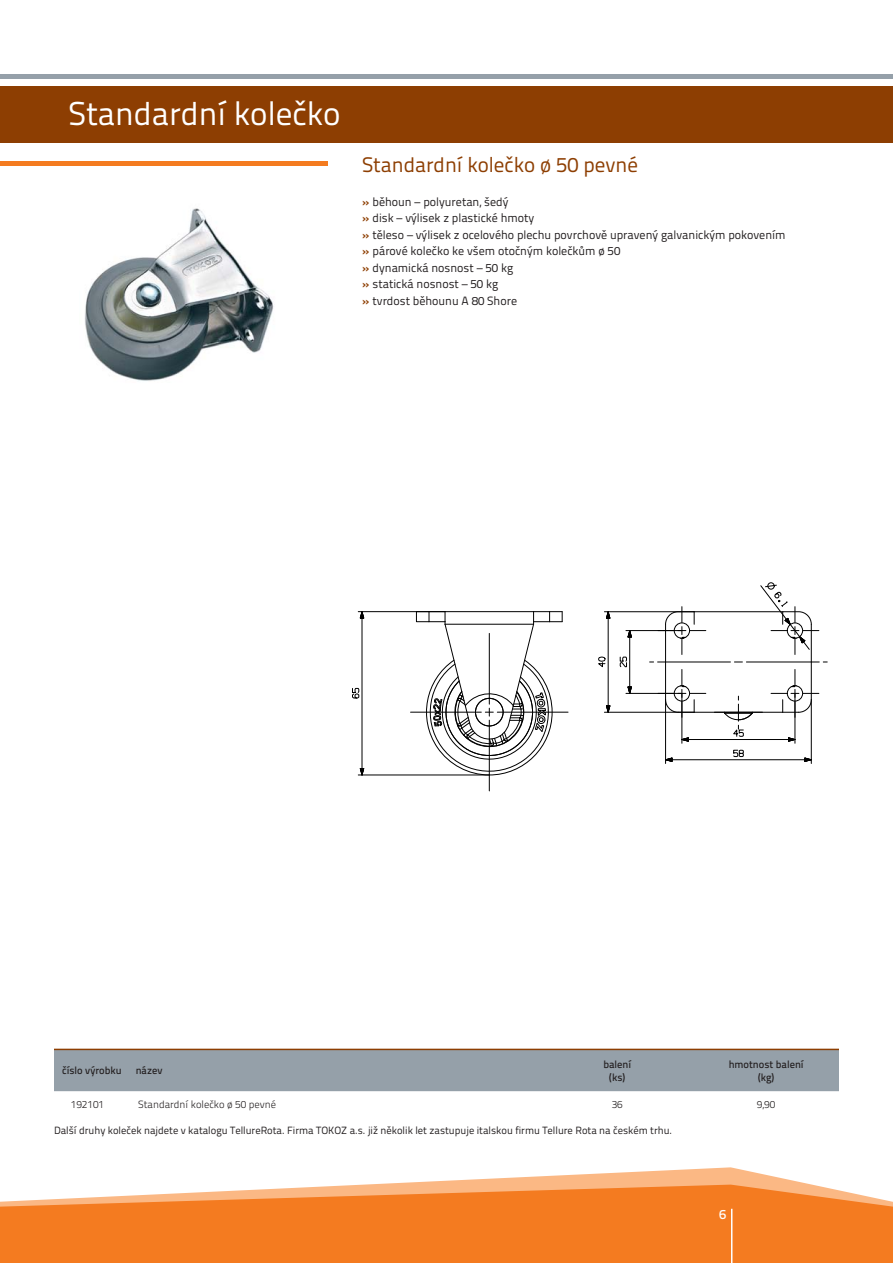
<style>
.page{position:relative;width:893px;height:1263px;background:#fff}
.page>*{position:absolute;margin:0;border:0;box-sizing:border-box;transform-origin:0 0}
.t1{font:33px "Titillium Text 22 L";color:#fff}
.t2{font:21px "Titillium Text 22 L";color:#8d3e02}
.t3{font:500 13.5px "Titillium Text 22 L";color:#fff}
.t4{font:12px/16.5px "Titillium Text 22 L";color:#231f20}
.t5{font:10.5px "Titillium Text 22 L";color:#231f20}
.t6{font:500 10.5px/12.6px "Titillium Text 22 L";color:#231f20;text-align:center}
.t7{font:300 10.5px "Titillium Text 22 L";color:#231f20}
.s1{font-weight:700;color:#8d3e02}
</style>
<div class="page">
<svg style="left:379px;top:1167px;width:430px;height:17px"></svg>
<svg style="left:0;top:1184px;width:893px;height:79px;background:#f58835"></svg>
<div style="left:0;top:86px;width:893px;height:56px;background:#8d3e02"></div>
<hr style="left:0;top:74px;width:893px;height:4px;background:#95a0a9">
<hr style="left:0;top:162px;width:327px;height:4px;background:#f47b20">
<hr style="left:694px;top:712px;width:89px;height:1px;background:#000">
<hr style="left:665px;top:624px;width:1px;height:76px;background:#000">
<hr style="left:811px;top:624px;width:1px;height:76px;background:#000">
<hr style="left:694px;top:611px;width:89px;height:1px;background:#000">
<svg style="left:811px;top:662px;width:16px;height:1px"></svg>
<svg style="left:650px;top:662px;width:15px;height:1px"></svg>
<hr style="left:746px;top:662px;width:65px;height:1px;background:#000">
<hr style="left:666px;top:662px;width:64px;height:1px;background:#000">
<div style="left:768px;top:582px;width:6px;height:7px;border:1px solid #000;border-radius:50%"></div>
<svg style="left:360px;top:612px;width:4px;height:7px"></svg>
<svg style="left:360px;top:768px;width:4px;height:7px"></svg>
<svg style="left:352px;top:688px;width:7px;height:11px"></svg>
<hr style="left:362px;top:612px;width:1px;height:163px;background:#000">
<hr style="left:358px;top:611px;width:87px;height:1px;background:#000">
<hr style="left:358px;top:775px;width:131px;height:1px;background:#000">
<svg style="left:666px;top:757px;width:7px;height:5px"></svg>
<svg style="left:804px;top:757px;width:7px;height:5px"></svg>
<svg style="left:733px;top:750px;width:11px;height:7px"></svg>
<hr style="left:666px;top:759px;width:145px;height:1px;background:#000">
<hr style="left:665px;top:700px;width:1px;height:63px;background:#000">
<hr style="left:811px;top:700px;width:1px;height:63px;background:#000">
<svg style="left:606px;top:705px;width:5px;height:7px"></svg>
<svg style="left:606px;top:612px;width:5px;height:7px"></svg>
<svg style="left:598px;top:657px;width:8px;height:11px"></svg>
<hr style="left:608px;top:612px;width:1px;height:100px;background:#000">
<hr style="left:604px;top:712px;width:90px;height:1px;background:#000">
<hr style="left:604px;top:611px;width:90px;height:1px;background:#000">
<svg style="left:627px;top:686px;width:5px;height:7px"></svg>
<svg style="left:627px;top:631px;width:5px;height:7px"></svg>
<svg style="left:620px;top:657px;width:7px;height:10px"></svg>
<hr style="left:629px;top:631px;width:1px;height:62px;background:#000">
<hr style="left:626px;top:693px;width:56px;height:1px;background:#000">
<hr style="left:626px;top:630px;width:56px;height:1px;background:#000">
<svg style="left:788px;top:737px;width:7px;height:5px"></svg>
<svg style="left:681px;top:737px;width:8px;height:5px"></svg>
<hr style="left:682px;top:739px;width:113px;height:1px;background:#000">
<hr style="left:795px;top:693px;width:1px;height:50px;background:#000">
<hr style="left:682px;top:693px;width:1px;height:50px;background:#000">
<svg style="left:713px;top:696px;width:50px;height:41px"></svg>
<svg style="left:760px;top:585px;width:59px;height:69px"></svg>
<svg style="left:771px;top:669px;width:48px;height:48px"></svg>
<svg style="left:658px;top:607px;width:48px;height:47px"></svg>
<svg style="left:658px;top:669px;width:48px;height:48px"></svg>
<hr style="left:497px;top:712px;width:71px;height:1px;background:#000">
<hr style="left:411px;top:712px;width:70px;height:1px;background:#000">
<hr style="left:489px;top:720px;width:1px;height:71px;background:#000">
<svg style="left:416px;top:611px;width:147px;height:168px"></svg>
<img style="left:85px;top:208px;width:189px;height:173px">
<div style="left:54px;top:1050px;width:785px;height:41px;background:#95a0a9"></div>
<hr style="left:54px;top:1049px;width:785px;height:1px;background:#8d3e02">
<hr style="left:731px;top:1209px;width:1px;height:54px;background:#fff">
<h1 class="t1" style="left:68px;top:102px;width:274px">Standardní kolečko</h1>
<h2 class="t2" style="left:362px;top:157px;width:278px">Standardní kolečko ø 50 pevné</h2>
<p class="t4" style="left:362px;top:195px;width:425px"><span class="s1">»</span> běhoun – polyuretan, šedý<br><span class="s1">»</span> disk – výlisek z plastické hmoty<br><span class="s1">»</span> těleso – výlisek z ocelového plechu povrchově upravený galvanickým pokovením <span class="s1">»</span> párové kolečko ke všem otočným kolečkům ø 50<br><span class="s1">»</span> dynamická nosnost – 50 kg<br><span class="s1">»</span> statická nosnost – 50 kg<br><span class="s1">»</span> tvrdost běhounu A 80 Shore</p>
<p class="t6" style="left:62px;top:1065px;width:61px">číslo výrobku</p>
<p class="t6" style="left:136px;top:1065px;width:28px">název</p>
<p class="t6" style="left:603px;top:1059px;width:29px">balení (ks)</p>
<p class="t6" style="left:729px;top:1059px;width:76px">hmotnost balení (kg)</p>
<p class="t7" style="left:71px;top:1100px;width:35px">192101</p>
<p class="t7" style="left:138px;top:1100px;width:139px">Standardní kolečko ø 50 pevné</p>
<p class="t7" style="left:612px;top:1100px;width:13px">36</p>
<p class="t7" style="left:757px;top:1100px;width:20px">9,90</p>
<p class="t5" style="left:54px;top:1126px;width:620px">Další druhy koleček najdete v katalogu TellureRota. Firma TOKOZ a.s. již několik let zastupuje italskou firmu Tellure Rota na českém trhu.</p>
<p class="t3" style="left:719px;top:1209px;width:9px">6</p>
</div>
